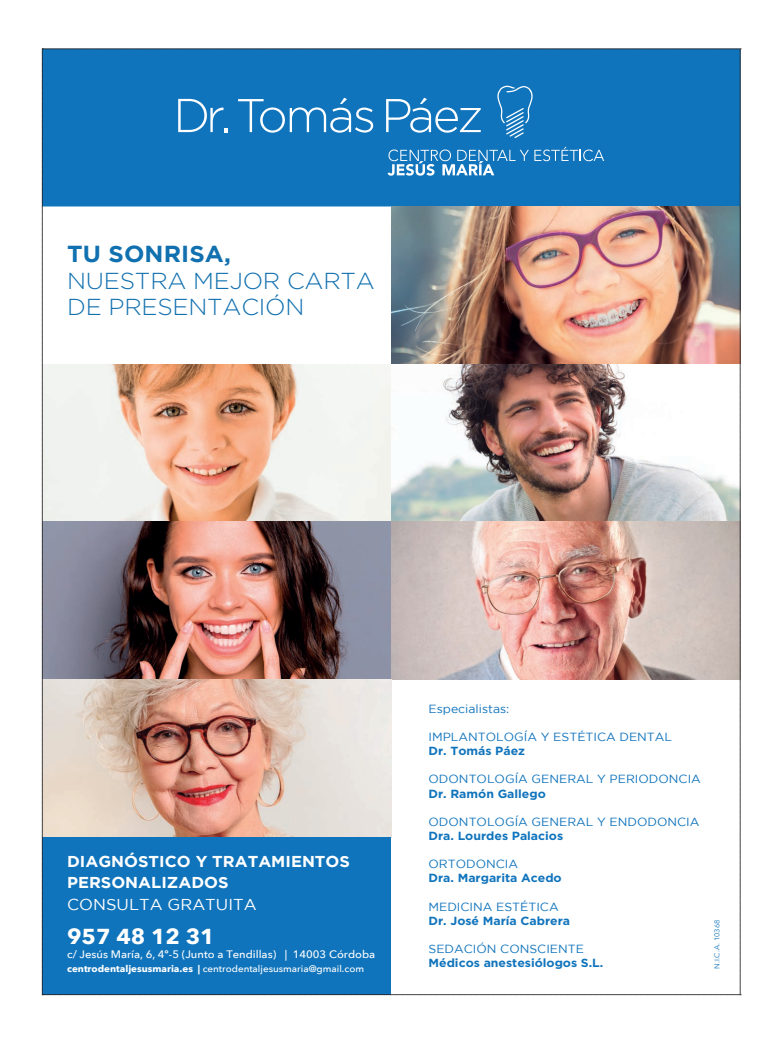
<style>
.page{position:relative;width:783px;height:1049px;background:#fff}
.page>*{position:absolute;margin:0;border:0;box-sizing:border-box;transform-origin:0 0}
.t1{font:300 23.1px/26.8px "Gotham";letter-spacing:-.01em;color:#1170af;scale:1.04 1}
.t2{font:700 23.1px "Gotham";letter-spacing:.005em;color:#1170af;scale:1.04 1}
.t3{font:700 21.6px "Avenir Next";color:#fff;scale:1.04 1}
.t4{font:700 15.7px/21.6px "Gotham";color:#fff;scale:1.04 1}
.t5{font:15.7px "Gotham";color:#fff;scale:1.04 1}
.t6{font:11.8px "Gotham";color:#1074bc;scale:1.04 1}
.t7{font:700 11.8px "Gotham";color:#1074bc;scale:1.04 1}
.t8{font:500 10.8px "Avenir Next";color:#fff;scale:1.04 1}
.t9{font:500 9.4px "Avenir Next";color:#fff;scale:1.04 1}
.t10{font:7.1px "Avenir Next";color:#1074bc;scale:1.04 1}
.s1{font-weight:700}
</style>
<div class="page">
<img style="left:42px;top:49px;width:699px;height:946px">
<h1 class="t2" style="left:67px;top:245px;width:159px">TU SONRISA,</h1>
<h1 class="t1" style="left:67px;top:269px;width:297px">NUESTRA MEJOR CARTA<br>DE PRESENTACIÓN</h1>
<h3 class="t4" style="left:67px;top:851px;width:273px">DIAGNÓSTICO Y TRATAMIENTOS<br>PERSONALIZADOS</h3>
<h3 class="t5" style="left:67px;top:898px;width:184px">CONSULTA GRATUITA</h3>
<h2 class="t3" style="left:67px;top:923px;width:143px">957 48 12 31</h2>
<p class="t8" style="left:67px;top:947px;width:298px">c/ Jesús María, 6, 4º-5 (Junto a Tendillas) | 14003 Córdoba</p>
<p class="t9" style="left:67px;top:962px;width:287px"><span class="s1">centrodentaljesusmaria.es |</span> centrodentaljesusmaria@gmail.com</p>
<p class="t6" style="left:428px;top:704px;width:79px">Especialistas:</p>
<p class="t6" style="left:428px;top:732px;width:236px">IMPLANTOLOGÍA Y ESTÉTICA DENTAL</p>
<p class="t7" style="left:428px;top:747px;width:94px">Dr. Tomás Páez</p>
<p class="t6" style="left:428px;top:775px;width:263px">ODONTOLOGÍA GENERAL Y PERIODONCIA</p>
<p class="t7" style="left:428px;top:789px;width:114px">Dr. Ramón Gallego</p>
<p class="t6" style="left:428px;top:817px;width:262px">ODONTOLOGÍA GENERAL Y ENDODONCIA</p>
<p class="t7" style="left:428px;top:831px;width:131px">Dra. Lourdes Palacios</p>
<p class="t6" style="left:428px;top:859px;width:88px">ORTODONCIA</p>
<p class="t7" style="left:428px;top:874px;width:130px">Dra. Margarita Acedo</p>
<p class="t6" style="left:428px;top:902px;width:127px">MEDICINA ESTÉTICA</p>
<p class="t7" style="left:428px;top:916px;width:138px">Dr. José María Cabrera</p>
<p class="t6" style="left:428px;top:944px;width:151px">SEDACIÓN CONSCIENTE</p>
<p class="t7" style="left:428px;top:959px;width:170px">Médicos anestesiólogos S.L.</p>
<p class="t10" style="left:712px;top:969px;width:49px;rotate:-90deg">N.I.C.A. 10368</p>
</div>
